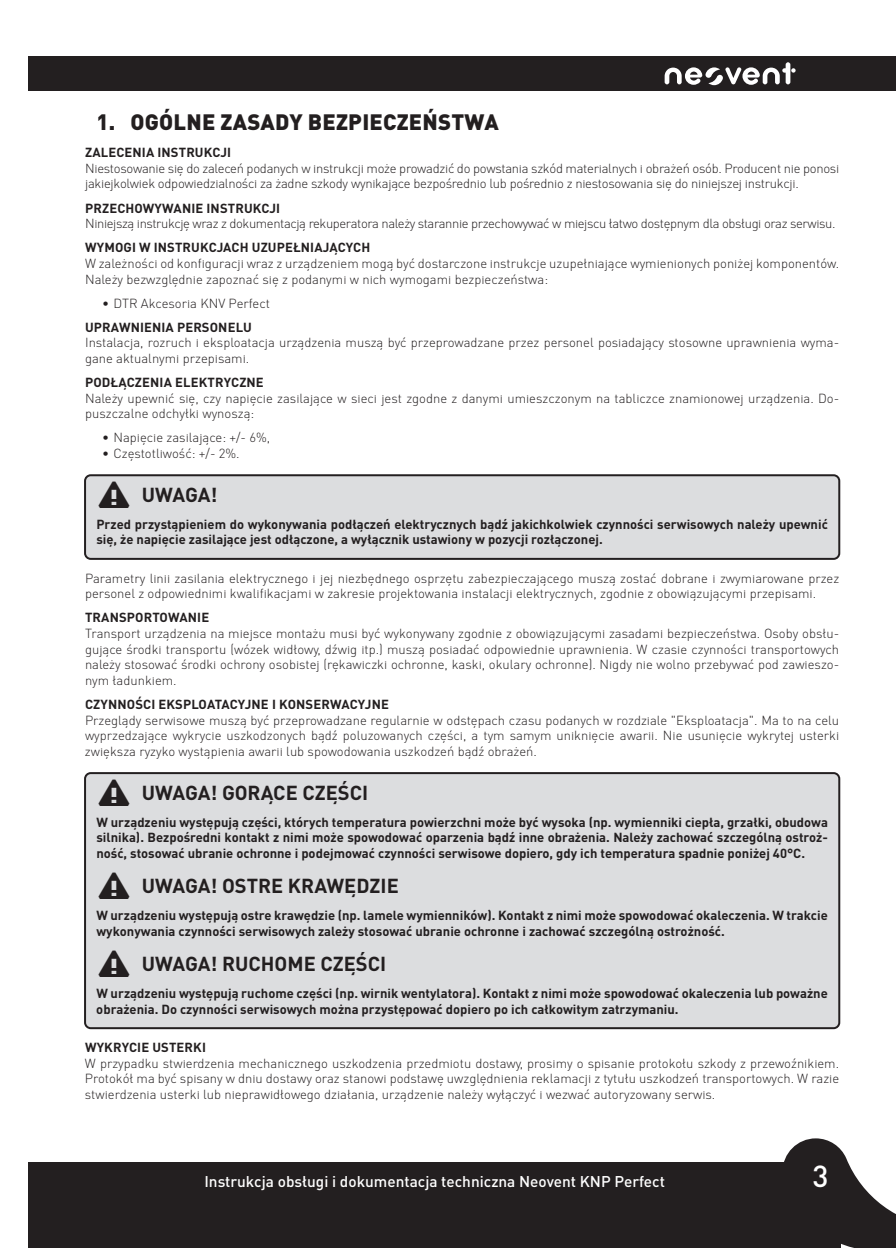
<style>
.page{position:relative;width:896px;height:1248px;background:#fff}
.page>*{position:absolute;margin:0;border:0;box-sizing:border-box;transform-origin:0 0}
.t1{font:500 30px "DIN Pro";color:#fff}
.t2{font:900 22px "DIN Pro";letter-spacing:.01em;color:#231f20}
.t3{font:700 20px "DIN Pro";color:#231f20}
.t4{font:500 15.4px "DIN Pro";color:#fff}
.t5{font:300 13px/15.6px "DIN Pro";color:#231f20}
.t6{font:700 13px/15.6px "DIN Pro";color:#231f20}
.t7{font:300 13px/15.6px "DIN Pro";letter-spacing:-.02em;color:#231f20}
.t8{font:300 13px "DIN Pro";letter-spacing:-.03em;color:#231f20}
.s1{font-family:"Xolonium";font-size:40px}
</style>
<div class="page">
<div style="left:28px;top:57px;width:868px;height:34px;background:#231f20"></div>
<svg style="left:784px;top:1138px;width:112px;height:109px"></svg>
<svg style="left:664px;top:62px;width:131px;height:23px"></svg>
<div style="left:28px;top:1162px;width:813px;height:85px;background:#231f20"></div>
<div style="left:85px;top:475px;width:754px;height:84px;background:#dcdddf;border-radius:6px"></div>
<div style="left:84px;top:474px;width:756px;height:86px;border:2px solid #231f20;border-radius:6px"></div>
<div style="left:85px;top:773px;width:754px;height:255px;background:#dcdddf;border-radius:6px"></div>
<div style="left:84px;top:772px;width:756px;height:257px;border:2px solid #231f20;border-radius:6px"></div>
<h2 class="t2" style="left:96px;top:107px;width:404px">1. OGÓLNE ZASADY BEZPIECZEŃSTWA</h2>
<p class="t6" style="left:85px;top:144px;width:147px">ZALECENIA INSTRUKCJI</p>
<p class="t7" style="left:85px;top:160px;width:756px">Niestosowanie się do zaleceń podanych w instrukcji może prowadzić do powstania szkód materialnych i obrażeń osób. Producent nie ponosi jakiejkolwiek odpowiedzialności za żadne szkody wynikające bezpośrednio lub pośrednio z niestosowania się do niniejszej instrukcji.</p>
<p class="t6" style="left:85px;top:200px;width:196px">PRZECHOWYWANIE INSTRUKCJI</p>
<p class="t8" style="left:85px;top:215px;width:752px">Niniejszą instrukcję wraz z dokumentacją rekuperatora należy starannie przechowywać w miejscu łatwo dostępnym dla obsługi oraz serwisu.</p>
<p class="t6" style="left:85px;top:239px;width:287px">WYMOGI W INSTRUKCJACH UZUPEŁNIAJĄCYCH</p>
<p class="t5" style="left:85px;top:255px;width:756px">W zależności od konfiguracji wraz z urządzeniem mogą być dostarczone instrukcje uzupełniające wymienionych poniżej komponentów.<br>Należy bezwzględnie zapoznać się z podanymi w nich wymogami bezpieczeństwa:</p>
<p class="t5" style="left:102px;top:295px;width:169px">• DTR Akcesoria KNV Perfect</p>
<p class="t6" style="left:85px;top:319px;width:168px">UPRAWNIENIA PERSONELU</p>
<p class="t5" style="left:85px;top:334px;width:756px">Instalacja, rozruch i eksploatacja urządzenia muszą być przeprowadzane przez personel posiadający stosowne uprawnienia wyma&shy;gane aktualnymi przepisami.</p>
<p class="t6" style="left:85px;top:374px;width:180px">PODŁĄCZENIA ELEKTRYCZNE</p>
<p class="t5" style="left:85px;top:390px;width:756px">Należy upewnić się, czy napięcie zasilające w sieci jest zgodne z danymi umieszczonym na tabliczce znamionowej urządzenia. Do&shy;puszczalne odchyłki wynoszą:</p>
<p class="t5" style="left:102px;top:430px;width:170px">• Napięcie zasilające: +/- 6%,</p>
<p class="t5" style="left:102px;top:445px;width:139px">• Częstotliwość: +/- 2%.</p>
<h3 class="t3" style="left:96px;top:481px;width:122px"><span class="s1">⚠</span> UWAGA!</h3>
<p class="t6" style="left:96px;top:516px;width:733px">Przed przystąpieniem do wykonywania podłączeń elektrycznych bądź jakichkolwiek czynności serwisowych należy upewnić się, że napięcie zasilające jest odłączone, a wyłącznik ustawiony w pozycji rozłączonej.</p>
<p class="t5" style="left:85px;top:570px;width:756px">Parametry linii zasilania elektrycznego i jej niezbędnego osprzętu zabezpieczającego muszą zostać dobrane i zwymiarowane przez personel z odpowiednimi kwalifikacjami w zakresie projektowania instalacji elektrycznych, zgodnie z obowiązującymi przepisami.</p>
<p class="t6" style="left:85px;top:609px;width:126px">TRANSPORTOWANIE</p>
<p class="t5" style="left:85px;top:625px;width:756px;text-align:justify">Transport urządzenia na miejsce montażu musi być wykonywany zgodnie z obowiązującymi zasadami bezpieczeństwa. Osoby obsłu&shy;gujące środki transportu (wózek widłowy, dźwig itp.) muszą posiadać odpowiednie uprawnienia. W czasie czynności transportowych należy stosować środki ochrony osobistej (rękawiczki ochronne, kaski, okulary ochronne). Nigdy nie wolno przebywać pod zawieszo&shy;nym ładunkiem.</p>
<p class="t6" style="left:85px;top:696px;width:305px">CZYNNOŚCI EKSPLOATACYJNE I KONSERWACYJNE</p>
<p class="t5" style="left:85px;top:712px;width:756px;text-align:justify">Przeglądy serwisowe muszą być przeprowadzane regularnie w odstępach czasu podanych w rozdziale "Eksploatacja". Ma to na celu wyprzedzające wykrycie uszkodzonych bądź poluzowanych części, a tym samym uniknięcie awarii. Nie usunięcie wykrytej usterki zwiększa ryzyko wystąpienia awarii lub spowodowania uszkodzeń bądź obrażeń.</p>
<h3 class="t3" style="left:96px;top:779px;width:273px"><span class="s1">⚠</span> UWAGA! GORĄCE CZĘŚCI</h3>
<p class="t6" style="left:96px;top:813px;width:733px;text-align:justify">W urządzeniu występują części, których temperatura powierzchni może być wysoka (np. wymienniki ciepła, grzałki, obudowa silnika). Bezpośredni kontakt z nimi może spowodować oparzenia bądź inne obrażenia. Należy zachować szczególną ostroż&shy;ność, stosować ubranie ochronne i podejmować czynności serwisowe dopiero, gdy ich temperatura spadnie poniżej 40°C.</p>
<h3 class="t3" style="left:96px;top:872px;width:304px"><span class="s1">⚠</span> UWAGA! OSTRE KRAWĘDZIE</h3>
<p class="t6" style="left:96px;top:907px;width:733px">W urządzeniu występują ostre krawędzie (np. lamele wymienników). Kontakt z nimi może spowodować okaleczenia. W trakcie wykonywania czynności serwisowych zależy stosować ubranie ochronne i zachować szczególną ostrożność.</p>
<h3 class="t3" style="left:96px;top:950px;width:291px"><span class="s1">⚠</span> UWAGA! RUCHOME CZĘŚCI</h3>
<p class="t6" style="left:96px;top:985px;width:733px">W urządzeniu występują ruchome części (np. wirnik wentylatora). Kontakt z nimi może spowodować okaleczenia lub poważne obrażenia. Do czynności serwisowych można przystępować dopiero po ich całkowitym zatrzymaniu.</p>
<p class="t6" style="left:85px;top:1039px;width:122px">WYKRYCIE USTERKI</p>
<p class="t5" style="left:85px;top:1054px;width:756px;text-align:justify">W przypadku stwierdzenia mechanicznego uszkodzenia przedmiotu dostawy, prosimy o spisanie protokołu szkody z przewoźnikiem.<br>Protokół ma być spisany w dniu dostawy oraz stanowi podstawę uwzględnienia reklamacji z tytułu uszkodzeń transportowych. W razie stwierdzenia usterki lub nieprawidłowego działania, urządzenie należy wyłączyć i wezwać autoryzowany serwis.</p>
<p class="t4" style="left:204px;top:1171px;width:462px">Instrukcja obsługi i dokumentacja techniczna Neovent KNP Perfect</p>
<h1 class="t1" style="left:812px;top:1157px;width:17px">3</h1>
</div>
